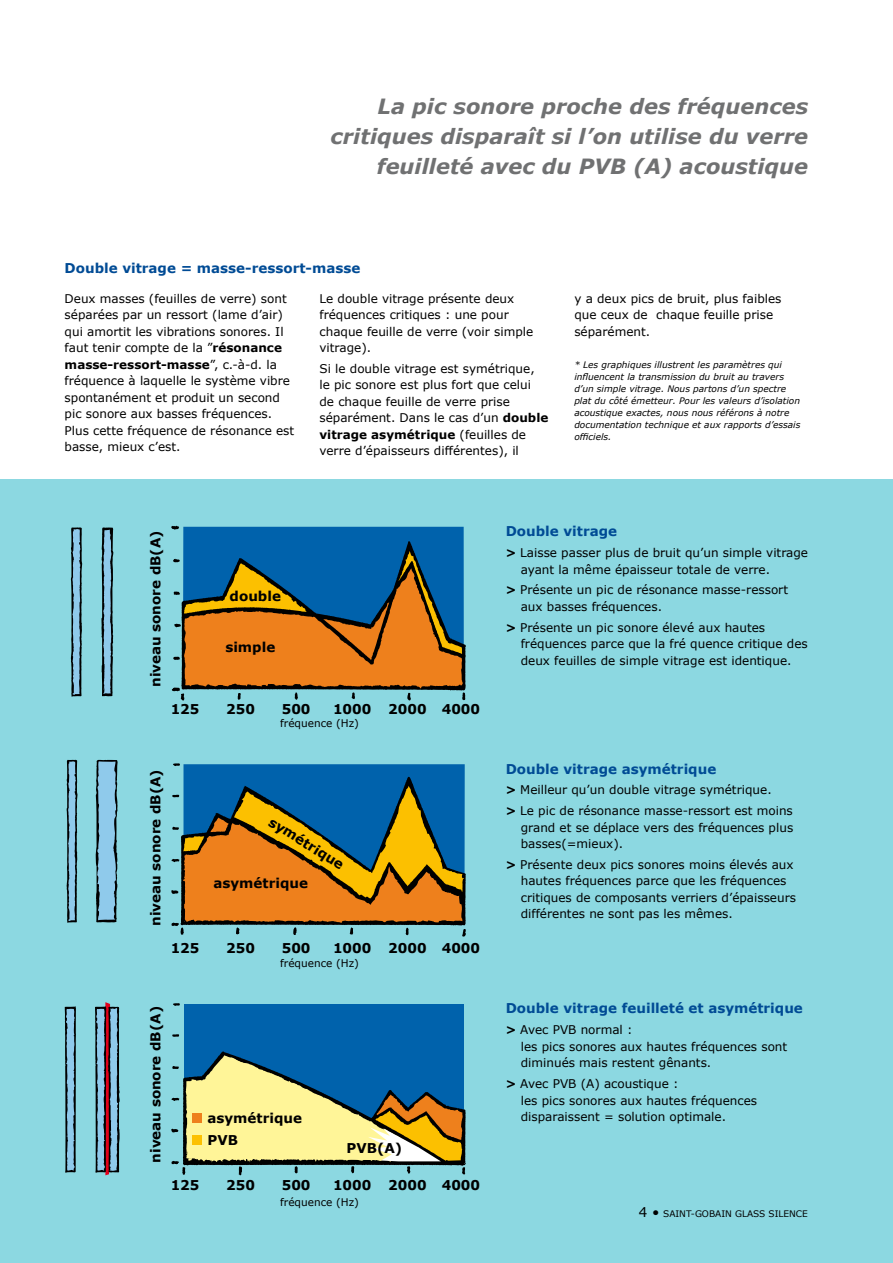
<style>
.page{position:relative;width:893px;height:1263px;background:#fff}
.page>*{position:absolute;margin:0;border:0;box-sizing:border-box;transform-origin:0 0}
.t1{font:italic 700 21px/30px "Verdana";color:#707172;text-align:right}
.t2{font:700 13.5px/21.5px "Verdana";color:#000}
.t3{font:700 13.5px "Verdana";color:#004b95}
.t4{font:12px/16.5px "Verdana";color:#000}
.t5{font:10.5px "Verdana";color:#000}
.t6{font:italic 9px/12px "Verdana";color:#000}
.t7{font:9px "Verdana";color:#000}
.s1{font-weight:700}
.s2{font-size:13.5px}
</style>
<div class="page">
<div style="left:0;top:480px;width:893px;height:783px;background:#8cd8e1"></div>
<svg style="left:70px;top:527px;width:12px;height:170px"></svg>
<svg style="left:101px;top:527px;width:13px;height:169px"></svg>
<svg style="left:66px;top:759px;width:12px;height:164px"></svg>
<svg style="left:95px;top:760px;width:23px;height:163px"></svg>
<svg style="left:95px;top:1002px;width:25px;height:173px"></svg>
<svg style="left:65px;top:1006px;width:11px;height:167px"></svg>
<svg style="left:171px;top:526px;width:295px;height:175px;background:#737563"></svg>
<svg style="left:171px;top:763px;width:295px;height:174px;background:#7c7c5b"></svg>
<div style="left:185px;top:1004px;width:279px;height:155px;background:#0062ac"></div>
<svg style="left:173px;top:1003px;width:7px;height:3px"></svg>
<svg style="left:172px;top:1034px;width:7px;height:3px"></svg>
<svg style="left:171px;top:1051px;width:295px;height:124px"></svg>
<div style="left:193px;top:1113px;width:9px;height:10px;background:#ee801c"></div>
<div style="left:193px;top:1134px;width:9px;height:10px;background:#fcc000"></div>
<h1 class="t1" style="left:330px;top:92px;width:479px">La pic sonore proche des fréquences critiques disparaît si l’on utilise du verre feuilleté avec du PVB (A) acoustique</h1>
<p class="t3" style="left:65px;top:259px;width:297px">Double vitrage = masse-ressort-masse</p>
<p class="t4" style="left:65px;top:290px;width:231px">Deux masses (feuilles de verre) sont séparées par un ressort (lame d’air) qui amortit les vibrations sonores. Il faut tenir compte de la ”<span class="s1">résonance masse-ressort-masse</span>”, c.-à-d. la fréquence à laquelle le système vibre spontanément et produit un second pic sonore aux basses fréquences.<br>Plus cette fréquence de résonance est basse, mieux c’est.</p>
<p class="t4" style="left:319px;top:290px;width:215px">Le double vitrage présente deux fréquences critiques : une pour chaque feuille de verre (voir simple vitrage).</p>
<p class="t4" style="left:319px;top:360px;width:230px">Si le double vitrage est symétrique,<br>le pic sonore est plus fort que celui de chaque feuille de verre prise séparément. Dans le cas d’un <span class="s1">double vitrage asymétrique</span> (feuilles de verre d’épaisseurs différentes), il</p>
<p class="t4" style="left:574px;top:290px;width:209px">y a deux pics de bruit, plus faibles que ceux de chaque feuille prise séparément.</p>
<p class="t6" style="left:574px;top:359px;width:228px">* Les graphiques illustrent les paramètres qui influencent la transmission du bruit au travers d’un simple vitrage. Nous partons d’un spectre plat du côté émetteur. Pour les valeurs d’isolation acoustique exactes, nous nous référons à notre documentation technique et aux rapports d’essais officiels.</p>
<p class="t2" style="left:145px;top:687px;width:158px;rotate:-90deg">niveau sonore dB(A)</p>
<p class="t2" style="left:171px;top:698px;width:30px">125</p>
<p class="t2" style="left:230px;top:586px;width:53px">double</p>
<p class="t2" style="left:225px;top:636px;width:51px">simple</p>
<p class="t2" style="left:226px;top:698px;width:30px">250</p>
<p class="t2" style="left:282px;top:698px;width:30px">500</p>
<p class="t2" style="left:333px;top:698px;width:149px">1000 2000 4000</p>
<p class="t5" style="left:280px;top:716px;width:80px">fréquence (Hz)</p>
<p class="t2" style="left:145px;top:926px;width:158px;rotate:-90deg">niveau sonore dB(A)</p>
<p class="t2" style="left:171px;top:937px;width:30px">125</p>
<p class="t2" style="left:276px;top:811px;width:87px;rotate:32deg">symétrique</p>
<p class="t2" style="left:213px;top:872px;width:96px">asymétrique</p>
<p class="t2" style="left:226px;top:937px;width:30px">250</p>
<p class="t2" style="left:282px;top:937px;width:30px">500</p>
<p class="t2" style="left:333px;top:937px;width:149px">1000 2000 4000</p>
<p class="t5" style="left:280px;top:956px;width:80px">fréquence (Hz)</p>
<p class="t2" style="left:145px;top:1163px;width:158px;rotate:-90deg">niveau sonore dB(A)</p>
<p class="t2" style="left:171px;top:1174px;width:30px">125</p>
<p class="t2" style="left:207px;top:1107px;width:96px">asymétrique<br>PVB</p>
<p class="t2" style="left:347px;top:1137px;width:57px">PVB(A)</p>
<p class="t2" style="left:226px;top:1174px;width:30px">250</p>
<p class="t2" style="left:282px;top:1174px;width:30px">500</p>
<p class="t2" style="left:333px;top:1174px;width:149px">1000 2000 4000</p>
<p class="t5" style="left:280px;top:1196px;width:80px">fréquence (Hz)</p>
<p class="t3" style="left:506px;top:523px;width:113px">Double vitrage</p>
<p class="t4" style="left:521px;top:545px;width:289px;text-indent:-15px"><span class="s1">&gt;</span> Laisse passer plus de bruit qu’un simple vitrage ayant la même épaisseur totale de verre.</p>
<p class="t4" style="left:521px;top:582px;width:269px;text-indent:-15px"><span class="s1">&gt;</span> Présente un pic de résonance masse-ressort aux basses fréquences.</p>
<p class="t4" style="left:521px;top:619px;width:288px;text-indent:-15px"><span class="s1">&gt;</span> Présente un pic sonore élevé aux hautes fréquences parce que la fré quence critique des deux feuilles de simple vitrage est identique.</p>
<p class="t3" style="left:506px;top:760px;width:212px">Double vitrage asymétrique</p>
<p class="t4" style="left:506px;top:780px;width:289px;line-height:20.7px"><span class="s1">&gt;</span> Meilleur qu’un double vitrage symétrique.<br><span class="s1">&gt;</span> Le pic de résonance masse-ressort est moins</p>
<p class="t4" style="left:521px;top:819px;width:274px">grand et se déplace vers des fréquences plus basses(=mieux).</p>
<p class="t4" style="left:521px;top:856px;width:277px;text-indent:-15px"><span class="s1">&gt;</span> Présente deux pics sonores moins élevés aux hautes fréquences parce que les fréquences critiques de composants verriers d’épaisseurs différentes ne sont pas les mêmes.</p>
<p class="t3" style="left:506px;top:1000px;width:299px">Double vitrage feuilleté et asymétrique</p>
<p class="t4" style="left:521px;top:1022px;width:268px;text-indent:-15px"><span class="s1">&gt;</span> Avec PVB normal :<br>les pics sonores aux hautes fréquences sont diminués mais restent gênants.</p>
<p class="t4" style="left:521px;top:1075px;width:238px;text-indent:-15px"><span class="s1">&gt;</span> Avec PVB (A) acoustique :<br>les pics sonores aux hautes fréquences disparaissent = solution optimale.</p>
<p class="t7" style="left:639px;top:1208px;width:170px"><span class="s2">4 •</span> SAINT-GOBAIN GLASS SILENCE</p>
</div>
